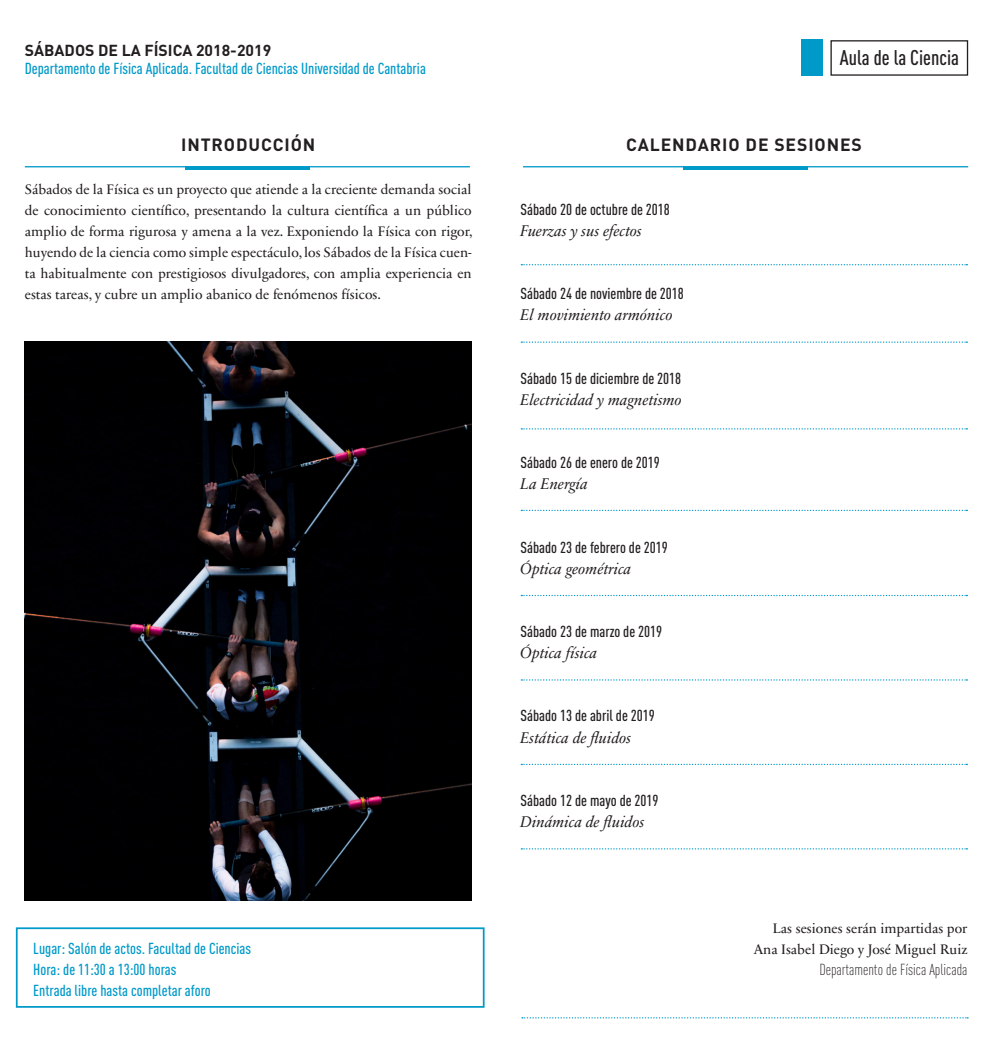
<style>
.page{position:relative;width:993px;height:1042px;background:#fff}
.page>*{position:absolute;margin:0;border:0;box-sizing:border-box;transform-origin:0 0}
.t1{font:500 21px "DIN Cond";color:#231f20}
.t2{font:700 17.5px "DIN";letter-spacing:.05em;color:#231f20}
.t3{font:500 15.75px "DIN Cond";color:#231f20}
.t4{font:500 15.75px/21.2px "DIN Cond";color:#009ac9}
.t5{font:italic 15.75px "Sabon Next LT";color:#231f20}
.t6{font:300 15.75px "DIN Cond";color:#231f20}
.t7{font:700 15.75px "DIN";color:#231f20}
.t8{font:14px/21.2px "Sabon Next LT";color:#231f20;text-align:right}
</style>
<div class="page">
<div style="left:16px;top:927px;width:468px;height:81px;border:2px solid #009ac9"></div>
<hr style="left:25px;top:166px;width:445px;height:1px;background:#009ac9">
<hr style="left:185px;top:166px;width:124px;height:4px;background:#009ac9">
<hr style="left:523px;top:166px;width:444px;height:1px;background:#009ac9">
<hr style="left:683px;top:166px;width:124px;height:4px;background:#009ac9">
<svg style="left:521px;top:264px;width:446px;height:1px"></svg>
<div style="left:830px;top:40px;width:137px;height:36px;border:1px solid #231f20"></div>
<div style="left:800px;top:40px;width:22px;height:36px;background:#009ac9"></div>
<svg style="left:521px;top:341px;width:446px;height:2px"></svg>
<svg style="left:521px;top:428px;width:446px;height:1px"></svg>
<svg style="left:521px;top:510px;width:446px;height:1px"></svg>
<svg style="left:521px;top:595px;width:446px;height:1px"></svg>
<svg style="left:521px;top:679px;width:446px;height:1px"></svg>
<svg style="left:521px;top:764px;width:446px;height:1px"></svg>
<svg style="left:522px;top:1017px;width:445px;height:1px"></svg>
<img style="left:25px;top:341px;width:446px;height:560px">
<svg style="left:521px;top:848px;width:446px;height:1px"></svg>
<p class="t7" style="left:25px;top:40px;width:248px">SÁBADOS DE LA FÍSICA 2018-2019</p>
<p class="t4" style="left:25px;top:58px;width:402px">Departamento de Física Aplicada. Facultad de Ciencias Universidad de Cantabria</p>
<p class="t2" style="left:181px;top:134px;width:136px">INTRODUCCIÓN</p>
<p class="t8" style="left:25px;top:179px;width:449px;text-align:justify">Sábados de la Física es un proyecto que atiende a la creciente demanda social de conocimiento científico, presentando la cultura científica a un público amplio de forma rigurosa y amena a la vez. Exponiendo la Física con rigor, huyendo de la ciencia como simple espectáculo, los Sábados de la Física cuen&shy;ta habitualmente con prestigiosos divulgadores, con amplia experiencia en estas tareas, y cubre un amplio abanico de fenómenos físicos.</p>
<p class="t4" style="left:33px;top:937px;width:219px">Lugar: Salón de actos. Facultad de Ciencias<br>Hora: de 11:30 a 13:00 horas<br>Entrada libre hasta completar aforo</p>
<h1 class="t1" style="left:839px;top:45px;width:120px">Aula de la Ciencia</h1>
<p class="t2" style="left:626px;top:134px;width:237px">CALENDARIO DE SESIONES</p>
<p class="t3" style="left:520px;top:200px;width:151px">Sábado 20 de octubre de 2018</p>
<p class="t5" style="left:520px;top:221px;width:123px">Fuerzas y sus efectos</p>
<p class="t3" style="left:520px;top:284px;width:165px">Sábado 24 de noviembre de 2018</p>
<p class="t5" style="left:520px;top:306px;width:153px">El movimiento armónico</p>
<p class="t3" style="left:520px;top:369px;width:162px">Sábado 15 de diciembre de 2018</p>
<p class="t5" style="left:520px;top:390px;width:163px">Electricidad y magnetismo</p>
<p class="t3" style="left:520px;top:453px;width:141px">Sábado 26 de enero de 2019</p>
<p class="t5" style="left:520px;top:475px;width:69px">La Energía</p>
<p class="t3" style="left:520px;top:538px;width:149px">Sábado 23 de febrero de 2019</p>
<p class="t5" style="left:520px;top:559px;width:112px">Óptica geométrica</p>
<p class="t3" style="left:520px;top:622px;width:143px">Sábado 23 de marzo de 2019</p>
<p class="t5" style="left:520px;top:643px;width:78px">Óptica física</p>
<p class="t3" style="left:520px;top:706px;width:136px">Sábado 13 de abril de 2019</p>
<p class="t5" style="left:520px;top:728px;width:112px">Estática de fluidos</p>
<p class="t3" style="left:520px;top:791px;width:139px">Sábado 12 de mayo de 2019</p>
<p class="t5" style="left:520px;top:812px;width:125px">Dinámica de fluidos</p>
<p class="t8" style="left:753px;top:917px;width:215px">Las sesiones serán impartidas por<br>Ana Isabel Diego y José Miguel Ruiz</p>
<p class="t6" style="left:819px;top:960px;width:149px">Departamento de Física Aplicada</p>
</div>
